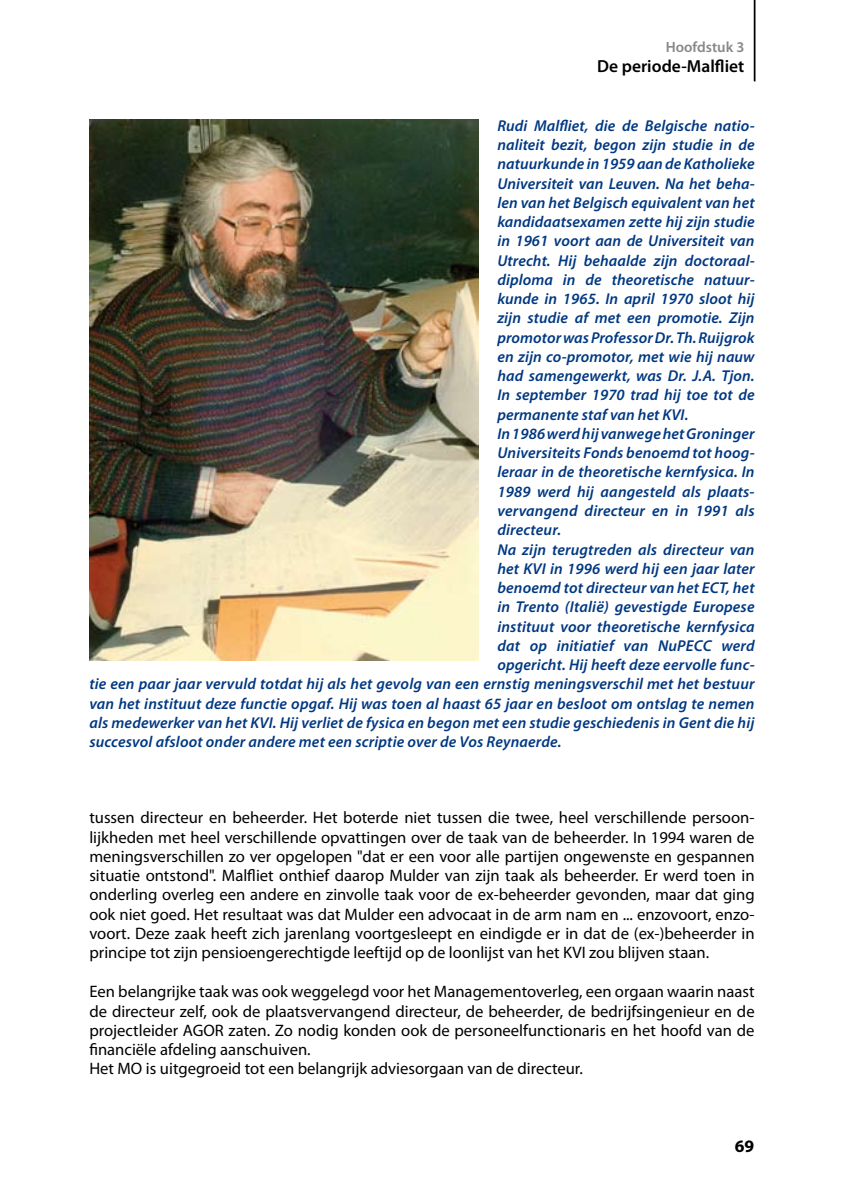
<style>
.page{position:relative;width:844px;height:1191px;background:#fff}
.page>*{position:absolute;margin:0;border:0;box-sizing:border-box;transform-origin:0 0}
.t1{font:600 17.5px "Myriad Pro";color:#000}
.t2{font:700 17.5px "Myriad Pro";color:#000}
.t3{font:16.62px/19.2px "Myriad Pro";color:#000;text-align:justify}
.t4{font:italic 600 15.75px "Myriad Pro";letter-spacing:.01em;color:#003882}
.t5{font:600 14.88px "Myriad Pro";color:#87888a}
</style>
<div class="page">
<hr style="left:753px;top:0;width:2px;height:81px;background:#000">
<img style="left:89px;top:119px;width:389px;height:541px">
<p class="t5" style="left:665px;top:38px;width:80px">Hoofdstuk 3</p>
<p class="t1" style="left:597px;top:55px;width:149px">De periode-Malfliet</p>
<p class="t4" style="left:497px;top:116px;width:259px">Rudi Malfliet, die de Belgische natio-</p>
<p class="t4" style="left:497px;top:135px;width:259px">naliteit bezit, begon zijn studie in de</p>
<p class="t4" style="left:497px;top:154px;width:259px">natuurkunde in 1959 aan de Katholieke</p>
<p class="t4" style="left:497px;top:173px;width:259px">Universiteit van Leuven. Na het beha-</p>
<p class="t4" style="left:497px;top:193px;width:259px">len van het Belgisch equivalent van het</p>
<p class="t4" style="left:497px;top:212px;width:259px">kandidaatsexamen zette hij zijn studie</p>
<p class="t4" style="left:497px;top:231px;width:259px">in 1961 voort aan de Universiteit van</p>
<p class="t4" style="left:497px;top:250px;width:259px">Utrecht. Hij behaalde zijn doctoraal-</p>
<p class="t4" style="left:497px;top:270px;width:259px">diploma in de theoretische natuur-</p>
<p class="t4" style="left:497px;top:289px;width:259px">kunde in 1965. In april 1970 sloot hij</p>
<p class="t4" style="left:497px;top:308px;width:259px">zijn studie af met een promotie. Zijn</p>
<p class="t4" style="left:497px;top:327px;width:259px">promotor was Professor Dr. Th. Ruijgrok</p>
<p class="t4" style="left:497px;top:347px;width:259px">en zijn co-promotor, met wie hij nauw</p>
<p class="t4" style="left:497px;top:366px;width:259px">had samengewerkt, was Dr. J.A. Tjon.</p>
<p class="t4" style="left:497px;top:385px;width:259px">In september 1970 trad hij toe tot de</p>
<p class="t4" style="left:497px;top:404px;width:193px">permanente staf van het KVI.</p>
<p class="t4" style="left:497px;top:424px;width:259px">In 1986 werd hij vanwege het Groninger</p>
<p class="t4" style="left:497px;top:443px;width:259px">Universiteits Fonds benoemd tot hoog-</p>
<p class="t4" style="left:497px;top:462px;width:259px">leraar in de theoretische kernfysica. In</p>
<p class="t4" style="left:497px;top:481px;width:259px">1989 werd hij aangesteld als plaats-</p>
<p class="t4" style="left:497px;top:500px;width:259px">vervangend directeur en in 1991 als</p>
<p class="t4" style="left:497px;top:520px;width:65px">directeur.</p>
<p class="t4" style="left:497px;top:539px;width:259px">Na zijn terugtreden als directeur van</p>
<p class="t4" style="left:497px;top:558px;width:259px">het KVI in 1996 werd hij een jaar later</p>
<p class="t4" style="left:497px;top:577px;width:259px">benoemd tot directeur van het ECT, het</p>
<p class="t4" style="left:497px;top:597px;width:259px">in Trento (Italië) gevestigde Europese</p>
<p class="t4" style="left:497px;top:616px;width:259px">instituut voor theoretische kernfysica</p>
<p class="t4" style="left:497px;top:635px;width:259px">dat op initiatief van NuPECC werd</p>
<p class="t4" style="left:497px;top:654px;width:259px">opgericht. Hij heeft deze eervolle func-</p>
<p class="t4" style="left:89px;top:674px;width:666px">tie een paar jaar vervuld totdat hij als het gevolg van een ernstig meningsverschil met het bestuur</p>
<p class="t4" style="left:89px;top:693px;width:666px">van het instituut deze functie opgaf. Hij was toen al haast 65 jaar en besloot om ontslag te nemen</p>
<p class="t4" style="left:89px;top:712px;width:666px">als medewerker van het KVI. Hij verliet de fysica en begon met een studie geschiedenis in Gent die hij</p>
<p class="t4" style="left:89px;top:731px;width:473px">succesvol afsloot onder andere met een scriptie over de Vos Reynaerde.</p>
<p class="t3" style="left:89px;top:808px;width:666px">tussen directeur en beheerder. Het boterde niet tussen die twee, heel verschillende persoon&shy;lijkheden met heel verschillende opvattingen over de taak van de beheerder. In 1994 waren de meningsverschillen zo ver opgelopen "dat er een voor alle partijen ongewenste en gespannen situatie ontstond". Malfliet onthief daarop Mulder van zijn taak als beheerder. Er werd toen in onderling overleg een andere en zinvolle taak voor de ex-beheerder gevonden, maar dat ging ook niet goed. Het resultaat was dat Mulder een advocaat in de arm nam en ... enzovoort, enzo&shy;voort. Deze zaak heeft zich jarenlang voortgesleept en eindigde er in dat de (ex-)beheerder in principe tot zijn pensioengerechtigde leeftijd op de loonlijst van het KVI zou blijven staan.</p>
<p class="t3" style="left:89px;top:982px;width:666px;text-align:left">Een belangrijke taak was ook weggelegd voor het Managementoverleg, een orgaan waarin naast de directeur zelf, ook de plaatsvervangend directeur, de beheerder, de bedrijfsingenieur en de projectleider AGOR zaten. Zo nodig konden ook de personeelfunctionaris en het hoofd van de financiële afdeling aanschuiven.<br>Het MO is uitgegroeid tot een belangrijk adviesorgaan van de directeur.</p>
<p class="t2" style="left:734px;top:1134px;width:21px">69</p>
</div>
